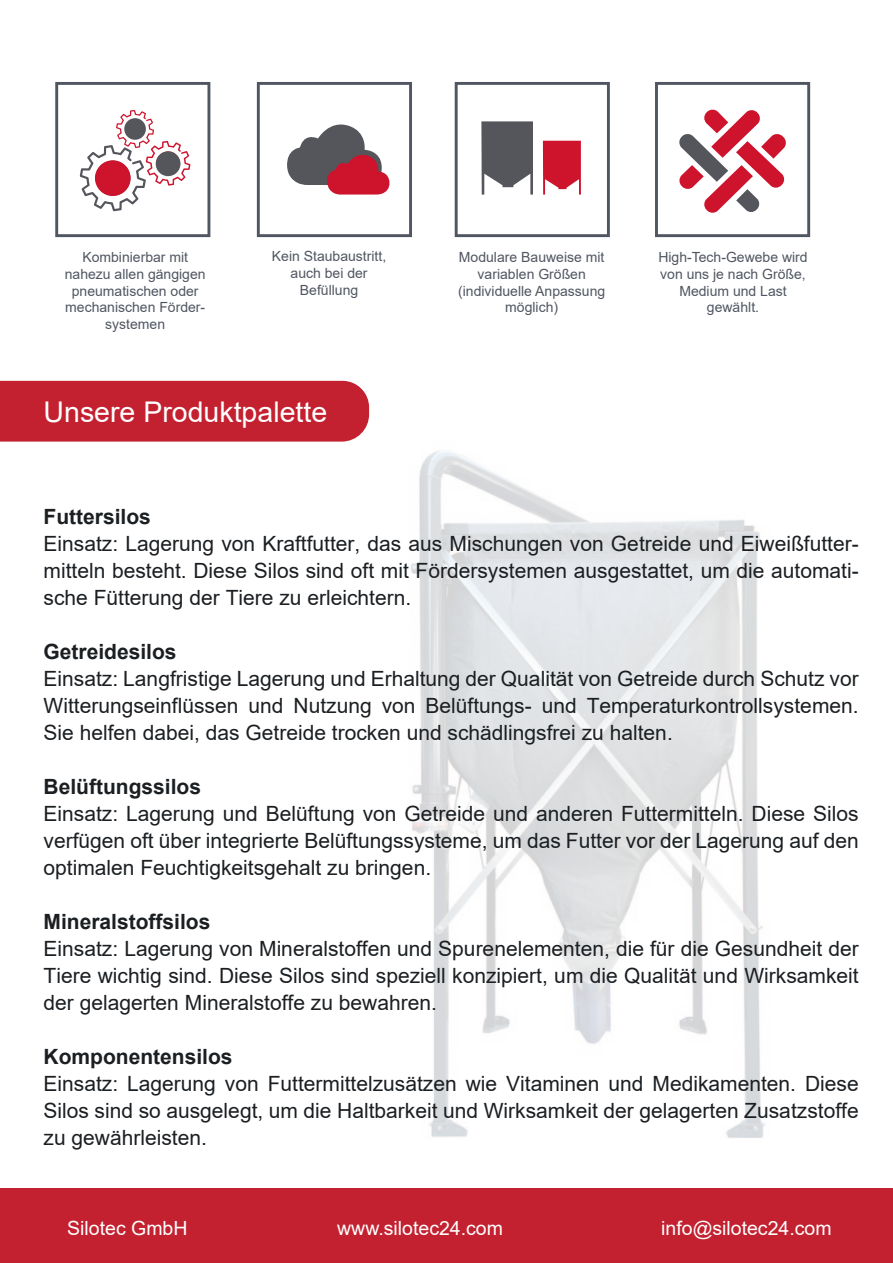
<style>
.page{position:relative;width:893px;height:1263px;background:#fff}
.page>*{position:absolute;margin:0;border:0;box-sizing:border-box;transform-origin:0 0}
.t1{font:28.5px "Arial";color:#fff}
.t2{font:21px/27px "Arial";color:#1b1f22;text-align:justify}
.t3{font:700 21px "Arial";color:#1b1f22}
.t4{font:19.5px "Arial";color:#fff}
.t5{font:13.95px/16.8px "Arial";color:#505661;text-align:center}
</style>
<div class="page">
<img style="left:410px;top:450px;width:355px;height:688px">
<svg style="left:55px;top:82px;width:155px;height:155px"></svg>
<div style="left:95px;top:160px;width:36px;height:36px;background:#ce132d;border-radius:50%"></div>
<div style="left:156px;top:151px;width:24px;height:25px;background:#54565b;border-radius:50%"></div>
<div style="left:124px;top:118px;width:22px;height:22px;background:#54565b;border-radius:50%"></div>
<svg style="left:257px;top:82px;width:155px;height:155px"></svg>
<svg style="left:655px;top:82px;width:155px;height:155px"></svg>
<svg style="left:455px;top:82px;width:155px;height:155px"></svg>
<div style="left:0;top:381px;width:369px;height:61px;background:#c42130"></div>
<div style="left:0;top:1188px;width:893px;height:75px;background:#c42130"></div>
<p class="t5" style="left:65px;top:250px;width:142px">Kombinierbar mit nahezu allen g‰ngigen pneumatischen oder mechanischen Fˆrder&shy;systemen</p>
<p class="t5" style="left:272px;top:249px;width:116px">Kein Staubaustritt, auch bei der<br>Bef¸llung</p>
<p class="t5" style="left:658px;top:250px;width:151px">High-Tech-Gewebe wird von uns je nach Grˆfle,<br>Medium und Last gew‰hlt.</p>
<p class="t5" style="left:458px;top:250px;width:149px">Modulare Bauweise mit variablen Grˆflen (individuelle Anpassung mˆglich)</p>
<h1 class="t1" style="left:44px;top:401px;width:285px">Unsere Produktpalette</h1>
<p class="t3" style="left:44px;top:509px;width:109px">Futtersilos</p>
<p class="t2" style="left:44px;top:532px;width:817px">Einsatz: Lagerung von Kraftfutter, das aus Mischungen von Getreide und Eiweiflfutter&shy;mitteln besteht. Diese Silos sind oft mit Fˆrdersystemen ausgestattet, um die automati&shy;sche F¸tterung der Tiere zu erleichtern.</p>
<p class="t3" style="left:44px;top:644px;width:135px">Getreidesilos</p>
<p class="t2" style="left:44px;top:667px;width:817px">Einsatz: Langfristige Lagerung und Erhaltung der Qualit‰t von Getreide durch Schutz vor Witterungseinfl¸ssen und Nutzung von Bel¸ftungs- und Temperaturkontrollsystemen.<br>Sie helfen dabei, das Getreide trocken und sch‰dlingsfrei zu halten.</p>
<p class="t3" style="left:44px;top:779px;width:159px">Bel¸ftungssilos</p>
<p class="t2" style="left:44px;top:802px;width:817px">Einsatz: Lagerung und Bel¸ftung von Getreide und anderen Futtermitteln. Diese Silos verf¸gen oft ¸ber integrierte Bel¸ftungssysteme, um das Futter vor der Lagerung auf den optimalen Feuchtigkeitsgehalt zu bringen.</p>
<p class="t3" style="left:44px;top:914px;width:168px">Mineralstoffsilos</p>
<p class="t2" style="left:44px;top:937px;width:817px">Einsatz: Lagerung von Mineralstoffen und Spurenelementen, die f¸r die Gesundheit der Tiere wichtig sind. Diese Silos sind speziell konzipiert, um die Qualit‰t und Wirksamkeit der gelagerten Mineralstoffe zu bewahren.</p>
<p class="t3" style="left:44px;top:1049px;width:191px">Komponentensilos</p>
<p class="t2" style="left:44px;top:1072px;width:817px">Einsatz: Lagerung von Futtermittelzus‰tzen wie Vitaminen und Medikamenten. Diese Silos sind so ausgelegt, um die Haltbarkeit und Wirksamkeit der gelagerten Zusatzstoffe zu gew‰hrleisten.</p>
<p class="t4" style="left:67px;top:1221px;width:122px">Silotec GmbH</p>
<p class="t4" style="left:337px;top:1221px;width:167px">www.silotec24.com</p>
<p class="t4" style="left:661px;top:1221px;width:172px">info@silotec24.com</p>
</div>
